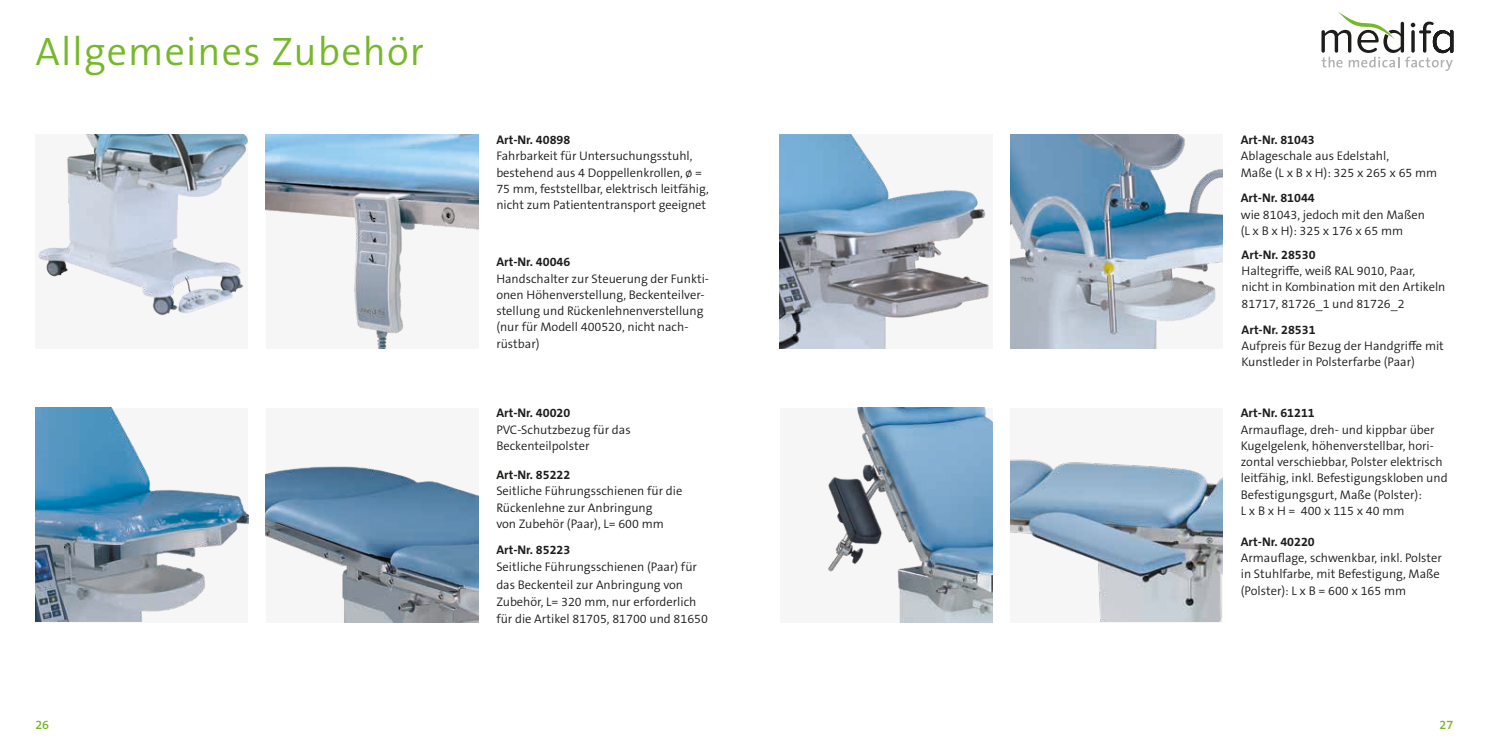
<style>
.page{position:relative;width:1489px;height:745px;background:#fff}
.page>*{position:absolute;margin:0;border:0;box-sizing:border-box;transform-origin:0 0}
.t1{font:300 40px "The Sans B W4";letter-spacing:.03em;color:#76b82a}
.t2{font:300 12.5px/16.2px "The Sans B W4";color:#1d1d1b}
.t3{font:700 12.5px "The Sans B W7";color:#1d1d1b}
.t4{font:600 12.5px "The Sans B W6";color:#76b82a}
</style>
<div class="page">
<img style="left:1010px;top:459px;width:212px;height:162px">
<img style="left:266px;top:135px;width:212px;height:214px">
<img style="left:35px;top:407px;width:213px;height:214px">
<svg style="left:1321px;top:11px;width:132px;height:60px"></svg>
<img style="left:1010px;top:135px;width:212px;height:214px">
<img style="left:779px;top:135px;width:210px;height:214px">
<img style="left:266px;top:466px;width:212px;height:155px">
<div style="left:35px;top:135px;width:213px;height:214px;background:#f6f6f6"></div>
<img style="left:38px;top:135px;width:210px;height:180px">
<img style="left:827px;top:407px;width:165px;height:214px">
<h1 class="t1" style="left:35px;top:26px;width:390px">Allgemeines Zubehör</h1>
<p class="t3" style="left:496px;top:132px;width:75px">Art-Nr. 40898</p>
<p class="t2" style="left:496px;top:148px;width:214px">Fahrbarkeit für Untersuchungsstuhl, bestehend aus 4 Doppellenkrollen, ø = 75 mm, feststellbar, elektrisch leitfähig, nicht zum Patiententransport geeignet</p>
<p class="t3" style="left:496px;top:254px;width:75px">Art-Nr. 40046</p>
<p class="t2" style="left:496px;top:270px;width:214px">Handschalter zur Steuerung der Funkti&shy;onen Höhenverstellung, Beckenteilver&shy;stellung und Rückenlehnenverstellung (nur für Modell 400520, nicht nach&shy;rüstbar)</p>
<p class="t3" style="left:496px;top:404px;width:75px">Art-Nr. 40020</p>
<p class="t2" style="left:496px;top:421px;width:136px">PVC-Schutzbezug für das<br>Beckenteilpolster</p>
<p class="t3" style="left:496px;top:466px;width:75px">Art-Nr. 85222</p>
<p class="t2" style="left:496px;top:482px;width:187px">Seitliche Führungsschienen für die<br>Rückenlehne zur Anbringung<br>von Zubehör (Paar), L= 600 mm</p>
<p class="t3" style="left:496px;top:541px;width:75px">Art-Nr. 85223</p>
<p class="t2" style="left:496px;top:558px;width:202px;line-height:17.5px">Seitliche Führungsschienen (Paar) für das Beckenteil zur Anbringung von<br>Zubehör, L= 320 mm, nur erforderlich</p>
<p class="t2" style="left:496px;top:610px;width:213px">für die Artikel 81705, 81700 und 81650</p>
<p class="t3" style="left:1240px;top:132px;width:75px">Art-Nr. 81043</p>
<p class="t2" style="left:1240px;top:148px;width:198px">Ablageschale aus Edelstahl,<br>Maße (L x B x H): 325 x 265 x 65 mm</p>
<p class="t3" style="left:1240px;top:190px;width:75px">Art-Nr. 81044</p>
<p class="t2" style="left:1240px;top:206px;width:186px">wie 81043, jedoch mit den Maßen (L x B x H): 325 x 176 x 65 mm</p>
<p class="t3" style="left:1241px;top:246px;width:75px">Art-Nr. 28530</p>
<p class="t2" style="left:1241px;top:263px;width:205px">Haltegriffe, weiß RAL 9010, Paar, nicht in Kombination mit den Artikeln<br>81717, 81726_1 und 81726_2</p>
<p class="t3" style="left:1241px;top:321px;width:75px">Art-Nr. 28531</p>
<p class="t2" style="left:1241px;top:337px;width:204px">Aufpreis für Bezug der Handgriffe mit<br>Kunstleder in Polsterfarbe (Paar)</p>
<p class="t3" style="left:1240px;top:404px;width:75px">Art-Nr. 61211</p>
<p class="t2" style="left:1240px;top:421px;width:208px">Armauflage, dreh- und kippbar über Kugelgelenk, höhenverstellbar, hori&shy;zontal verschiebbar, Polster elektrisch leitfähig, inkl. Befestigungskloben und Befestigungsgurt, Maße (Polster):<br>L x B x H = 400 x 115 x 40 mm</p>
<p class="t3" style="left:1240px;top:533px;width:75px">Art-Nr. 40220</p>
<p class="t2" style="left:1240px;top:549px;width:203px">Armauflage, schwenkbar, inkl. Polster in Stuhlfarbe, mit Befestigung, Maße (Polster): L x B = 600 x 165 mm</p>
<p class="t4" style="left:35px;top:716px;width:15px">26</p>
<p class="t4" style="left:1439px;top:716px;width:15px">27</p>
</div>
